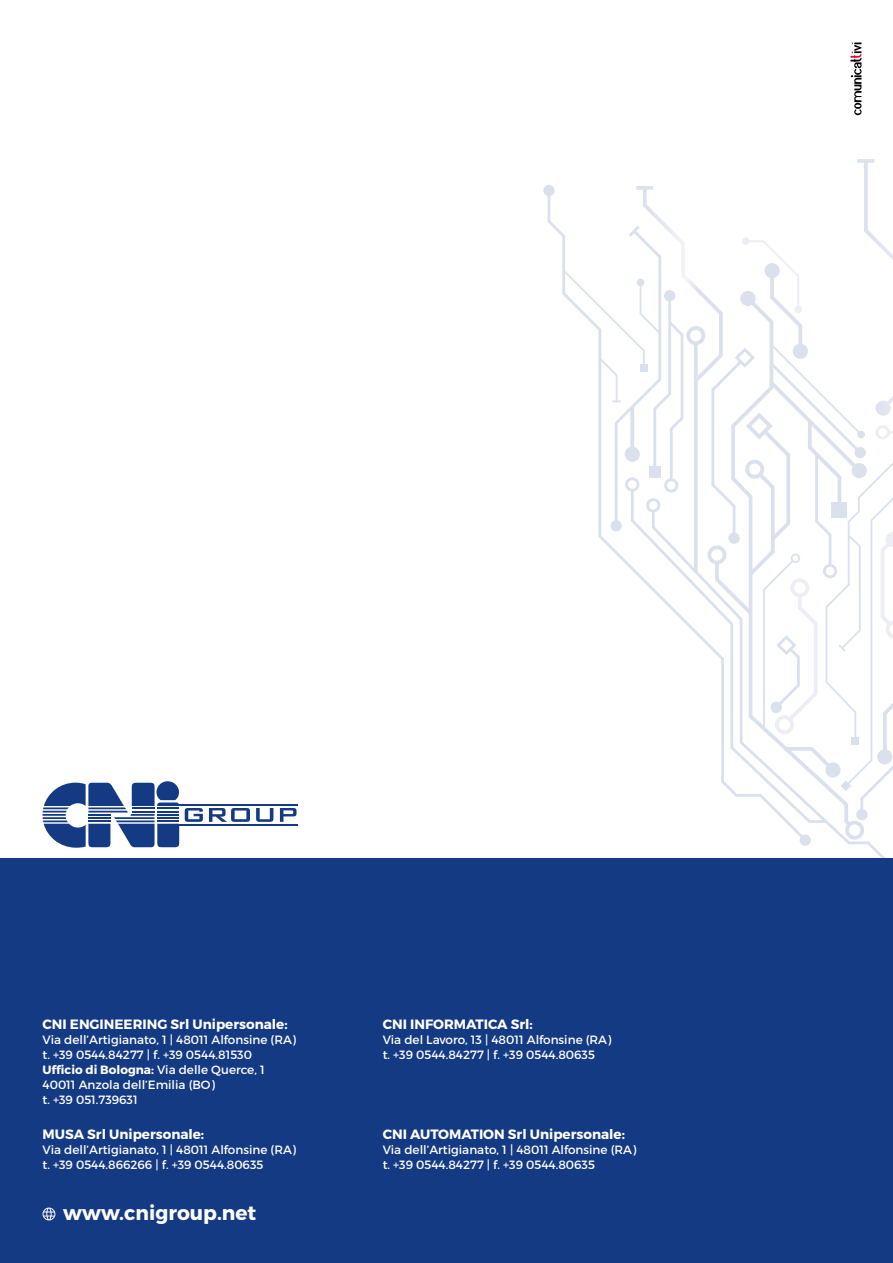
<style>
.page{position:relative;width:893px;height:1263px;background:#fff}
.page>*{position:absolute;margin:0;border:0;box-sizing:border-box;transform-origin:0 0}
.t1{font:700 20.1px "Montserrat";color:#fff}
.t2{font:700 13.5px "Montserrat";color:#fff}
.t3{font:12px/15px "Montserrat";color:#fff}
.s1{font-weight:700}
</style>
<div class="page">
<div style="left:0;top:858px;width:893px;height:405px;background:#143a84"></div>
<div style="left:543px;top:185px;width:12px;height:11px;background:#dbe1ec;border-radius:50%"></div>
<svg style="left:43px;top:781px;width:136px;height:67px"></svg>
<svg style="left:185px;top:808px;width:18px;height:14px"></svg>
<svg style="left:209px;top:808px;width:41px;height:14px"></svg>
<svg style="left:256px;top:808px;width:17px;height:14px"></svg>
<svg style="left:280px;top:808px;width:16px;height:14px"></svg>
<hr style="left:178px;top:824px;width:120px;height:1px;background:#143a84">
<hr style="left:178px;top:804px;width:120px;height:2px;background:#143a84">
<svg style="left:561px;top:43px;width:332px;height:815px"></svg>
<svg style="left:43px;top:1207px;width:12px;height:13px"></svg>
<p class="t2" style="left:43px;top:1016px;width:247px">CNI ENGINEERING Srl Unipersonale:</p>
<p class="t3" style="left:43px;top:1032px;width:255px">Via dell’Artigianato, 1 | 48011 Alfonsine (RA) t. +39 0544.84277 | f. +39 0544.81530<br><span class="s1">Ufficio di Bologna:</span> Via delle Querce, 1<br>40011 Anzola dell’Emilia (BO)<br>t. +39 051.739631</p>
<p class="t2" style="left:43px;top:1125px;width:163px">MUSA Srl Unipersonale:</p>
<p class="t3" style="left:43px;top:1142px;width:255px">Via dell’Artigianato, 1 | 48011 Alfonsine (RA) t. +39 0544.866266 | f. +39 0544.80635</p>
<h1 class="t1" style="left:63px;top:1201px;width:195px">www.cnigroup.net</h1>
<p class="t2" style="left:383px;top:1016px;width:152px">CNI INFORMATICA Srl:</p>
<p class="t3" style="left:383px;top:1032px;width:230px">Via del Lavoro, 13 | 48011 Alfonsine (RA) t. +39 0544.84277 | f. +39 0544.80635</p>
<p class="t2" style="left:383px;top:1125px;width:244px">CNI AUTOMATION Srl Unipersonale:</p>
<p class="t3" style="left:383px;top:1142px;width:255px">Via dell’Artigianato, 1 | 48011 Alfonsine (RA) t. +39 0544.84277 | f. +39 0544.80635</p>
</div>
